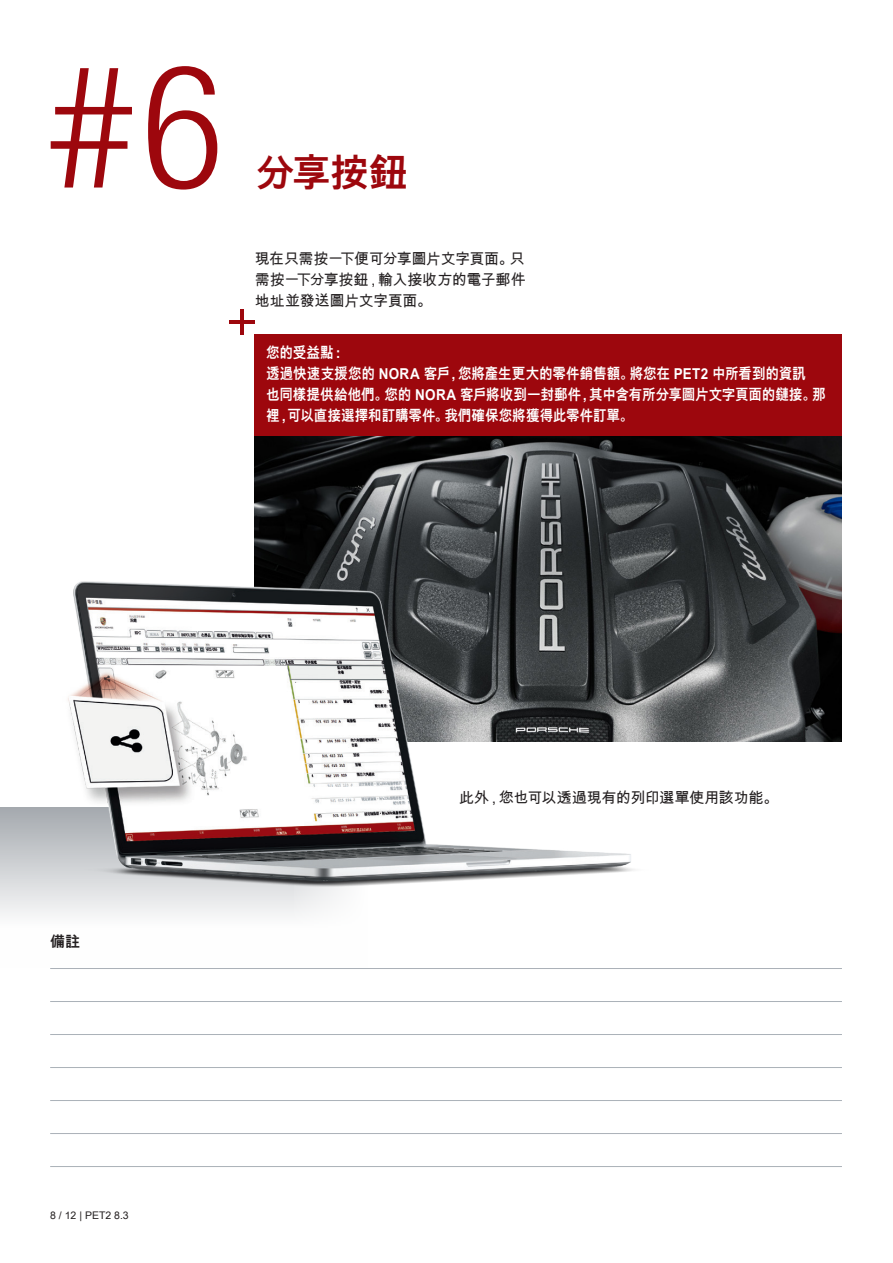
<style>
.page{position:relative;width:893px;height:1263px;background:#fff}
.page>*{position:absolute;margin:0;border:0;box-sizing:border-box;transform-origin:0 0}
.t1{font:300 condensed 171.45px "Helvetica Neue";color:#9d070d}
.t2{font:700 39px "Arial Unicode MS";color:#9d070d}
.t3{font:700 15px/21px "Arial Unicode MS";color:#fff;scale:.9 1}
.t4{font:15px/21px "Arial Unicode MS";letter-spacing:-.02em;color:#231f20;text-align:justify}
.t5{font:700 15px "Arial Unicode MS";color:#231f20}
.t6{font:10.5px "Arial Unicode MS";color:#231f20}
</style>
<div class="page">
<div style="left:0;top:807px;width:415px;height:160px;background:linear-gradient(to bottom,#a9adb2,#fff)"></div>
<div style="left:294px;top:796px;width:152px;height:172px;background:#fff"></div>
<img style="left:255px;top:436px;width:587px;height:305px">
<img style="left:45px;top:542px;width:624px;height:374px">
<hr style="left:50px;top:968px;width:792px;height:1px;background:#aab1b8">
<hr style="left:50px;top:1001px;width:792px;height:1px;background:#aab1b8">
<hr style="left:50px;top:1034px;width:792px;height:1px;background:#aab1b8">
<hr style="left:50px;top:1067px;width:792px;height:1px;background:#aab1b8">
<hr style="left:50px;top:1100px;width:792px;height:1px;background:#aab1b8">
<hr style="left:50px;top:1133px;width:792px;height:1px;background:#aab1b8">
<hr style="left:50px;top:1166px;width:792px;height:1px;background:#aab1b8">
<div style="left:255px;top:335px;width:587px;height:101px;background:#9d070d"></div>
<hr style="left:240px;top:310px;width:4px;height:25px;background:#9d070d">
<hr style="left:229px;top:321px;width:26px;height:3px;background:#9d070d">
<h1 class="t1" style="left:50px;top:29px;width:175px">#6</h1>
<h2 class="t2" style="left:256px;top:145px;width:153px">分享按鈕</h2>
<p class="t4" style="left:255px;top:248px;width:272px">現在只需按一下便可分享圖片文字頁面。只需按一下分享按鈕，輸入接收方的電子郵件地址並發送圖片文字頁面。</p>
<p class="t3" style="left:266px;top:343px;width:623px">您的受益點：<br>透過快速支援您的 NORA 客戶，您將產生更大的零件銷售額。將您在 PET2 中所看到的資訊<br>也同樣提供給他們。您的 NORA 客戶將收到一封郵件，其中含有所分享圖片文字頁面的鏈接。那裡，可以直接選擇和訂購零件。我們確保您將獲得此零件訂單。</p>
<p class="t5" style="left:50px;top:931px;width:32px">備註</p>
<p class="t6" style="left:50px;top:1208px;width:80px">8 / 12 | PET2 8.3</p>
<p class="t4" style="left:459px;top:787px;width:321px">此外，您也可以透過現有的列印選單使用該功能。</p>
</div>
